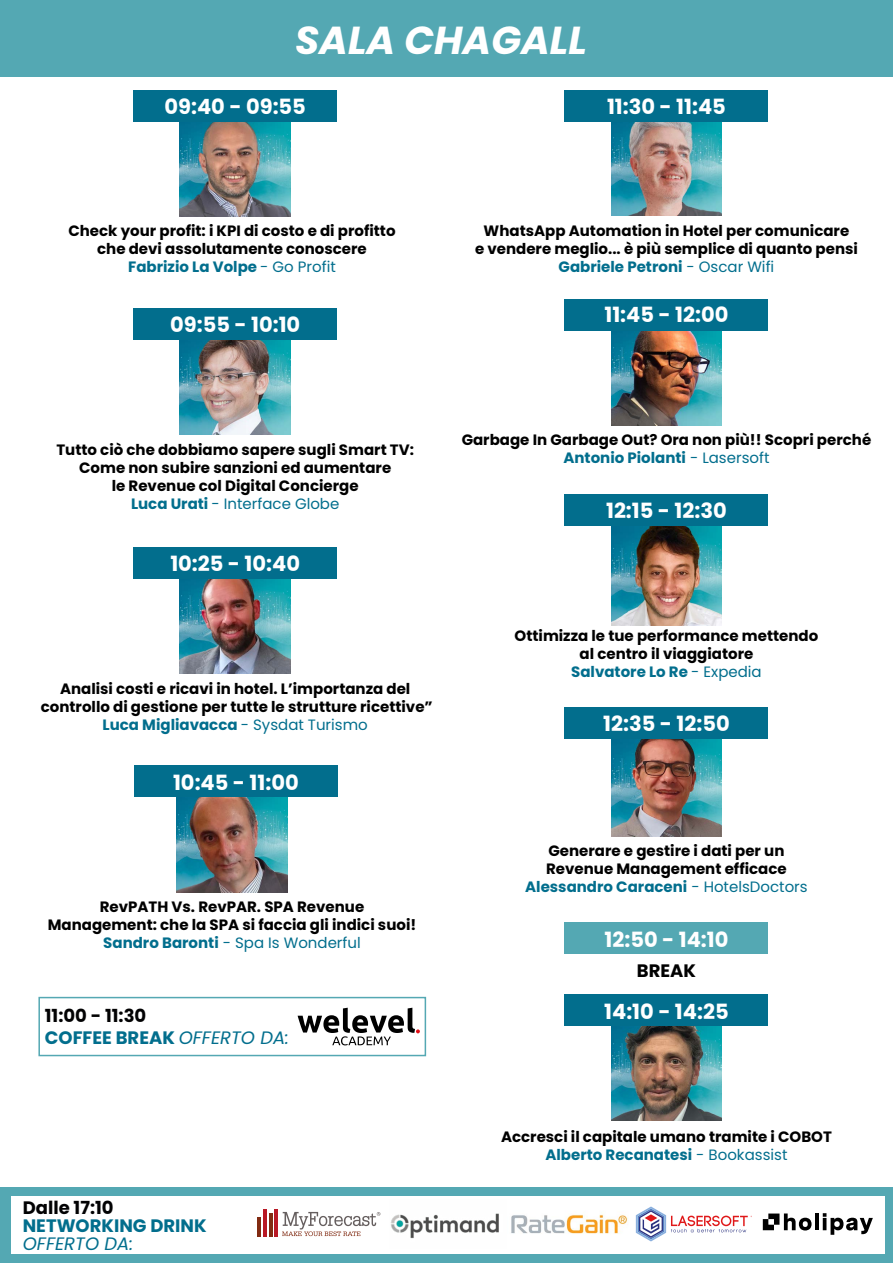
<style>
.page{position:relative;width:893px;height:1263px;background:#fff}
.page>*{position:absolute;margin:0;border:0;box-sizing:border-box;transform-origin:0 0}
.t1{font:italic 700 39px "Poppins";color:#fff}
.t2{font:700 21px "Poppins";color:#fff}
.t3{font:700 18px "Poppins";color:#026e8d}
.t4{font:700 18px "Poppins";color:#020203}
.t5{font:italic 18px "Poppins";color:#026e8d}
.t6{font:700 18px "Poppins";color:#000}
.t7{font:700 15px/18px "Poppins";color:#000;text-align:center}
.s1{color:#026e8d}
.s2{font-weight:400;color:#026e8d}
.s3{font-weight:400;font-style:italic}
</style>
<div class="page">
<img style="left:180px;top:340px;width:110px;height:95px">
<img style="left:180px;top:122px;width:110px;height:94px">
<img style="left:180px;top:578px;width:110px;height:95px">
<div style="left:134px;top:308px;width:203px;height:32px;background:#026e8d"></div>
<div style="left:134px;top:547px;width:203px;height:31px;background:#026e8d"></div>
<img style="left:177px;top:797px;width:110px;height:95px">
<div style="left:134px;top:90px;width:203px;height:32px;background:#026e8d"></div>
<img style="left:611px;top:122px;width:111px;height:93px">
<div style="left:565px;top:90px;width:203px;height:32px;background:#026e8d"></div>
<img style="left:611px;top:330px;width:111px;height:95px">
<div style="left:565px;top:299px;width:203px;height:31px;background:#026e8d"></div>
<img style="left:611px;top:526px;width:111px;height:100px">
<div style="left:565px;top:494px;width:203px;height:32px;background:#026e8d"></div>
<img style="left:611px;top:738px;width:111px;height:98px">
<div style="left:565px;top:707px;width:203px;height:31px;background:#026e8d"></div>
<div style="left:565px;top:922px;width:203px;height:32px;background:#54a8b3"></div>
<img style="left:611px;top:1026px;width:111px;height:95px">
<div style="left:565px;top:994px;width:203px;height:32px;background:#026e8d"></div>
<div style="left:38px;top:997px;width:388px;height:59px;border:2px solid #54a8b3"></div>
<svg style="left:298px;top:1008px;width:122px;height:37px"></svg>
<div style="left:0;top:0;width:893px;height:77px;background:#54a8b3"></div>
<div style="left:0;top:1187px;width:893px;height:76px;background:#54a8b3"></div>
<div style="left:11px;top:1196px;width:873px;height:58px;background:#fff"></div>
<hr style="left:257px;top:1217px;width:4px;height:19px;background:#812b12">
<hr style="left:263px;top:1209px;width:3px;height:27px;background:#b91825">
<hr style="left:269px;top:1213px;width:4px;height:23px;background:#812b12">
<hr style="left:275px;top:1209px;width:3px;height:27px;background:#b91825">
<svg style="left:282px;top:1212px;width:98px;height:24px"></svg>
<img style="left:390px;top:1213px;width:109px;height:26px">
<img style="left:511px;top:1214px;width:117px;height:20px">
<svg style="left:636px;top:1206px;width:116px;height:35px"></svg>
<hr style="left:815px;top:1213px;width:4px;height:17px;background:#000">
<svg style="left:823px;top:1213px;width:50px;height:22px"></svg>
<svg style="left:763px;top:1213px;width:48px;height:17px"></svg>
<div style="left:134px;top:765px;width:203px;height:32px;background:#026e8d"></div>
<h1 class="t1" style="left:295px;top:17px;width:293px">SALA CHAGALL</h1>
<h2 class="t2" style="left:164px;top:95px;width:143px">09:40 - 09:55</h2>
<h2 class="t2" style="left:607px;top:95px;width:120px">11:30 - 11:45</h2>
<p class="t7" style="left:68px;top:222px;width:329px">Check your profit: i KPI di costo e di profitto che devi assolutamente conoscere<br><span class="s1">Fabrizio La Volpe</span> <span class="s2">- Go Profit</span></p>
<h2 class="t2" style="left:170px;top:313px;width:132px">09:55 - 10:10</h2>
<p class="t7" style="left:475px;top:222px;width:384px">WhatsApp Automation in Hotel per comunicare<br>e vendere meglio... è più semplice di quanto pensi<br><span class="s1">Gabriele Petroni</span> <span class="s2">- Oscar Wifi</span></p>
<h2 class="t2" style="left:604px;top:302px;width:125px">11:45 - 12:00</h2>
<p class="t7" style="left:56px;top:441px;width:359px">Tutto ciò che dobbiamo sapere sugli Smart TV:<br>Come non subire sanzioni ed aumentare<br>le Revenue col Digital Concierge<br><span class="s1">Luca Urati</span> <span class="s2">- Interface Globe</span></p>
<h2 class="t2" style="left:170px;top:551px;width:131px">10:25 - 10:40</h2>
<p class="t7" style="left:41px;top:680px;width:393px">Analisi costi e ricavi in hotel. L’importanza del controllo di gestione per tutte le strutture ricettive”<br><span class="s1">Luca Migliavacca</span> <span class="s2">- Sysdat Turismo</span></p>
<h2 class="t2" style="left:173px;top:770px;width:127px">10:45 - 11:00</h2>
<p class="t7" style="left:48px;top:898px;width:370px">RevPATH Vs. RevPAR. SPA Revenue<br>Management: che la SPA si faccia gli indici suoi!<br><span class="s1">Sandro Baronti</span> <span class="s2">- Spa Is Wonderful</span></p>
<p class="t7" style="left:462px;top:431px;width:411px">Garbage In Garbage Out? Ora non più!! Scopri perché<br><span class="s1">Antonio Piolanti</span> <span class="s2">- Lasersoft</span></p>
<h2 class="t2" style="left:606px;top:498px;width:122px">12:15 - 12:30</h2>
<p class="t7" style="left:515px;top:627px;width:305px">Ottimizza le tue performance mettendo al centro il viaggiatore<br><span class="s1">Salvatore Lo Re</span> <span class="s2">- Expedia</span></p>
<h2 class="t2" style="left:603px;top:711px;width:128px">12:35 - 12:50</h2>
<p class="t7" style="left:525px;top:842px;width:284px">Generare e gestire i dati per un<br>Revenue Management efficace<br><span class="s1">Alessandro Caraceni</span> <span class="s2">- HotelsDoctors</span></p>
<h2 class="t2" style="left:604px;top:927px;width:125px">12:50 - 14:10</h2>
<p class="t6" style="left:637px;top:960px;width:61px">BREAK</p>
<p class="t4" style="left:45px;top:1005px;width:103px">11:00 - 11:30</p>
<h2 class="t2" style="left:604px;top:999px;width:126px">14:10 - 14:25</h2>
<p class="t3" style="left:45px;top:1027px;width:246px">COFFEE BREAK <span class="s3">OFFERTO DA:</span></p>
<p class="t4" style="left:23px;top:1197px;width:92px">Dalle 17:10</p>
<p class="t3" style="left:23px;top:1215px;width:185px">NETWORKING DRINK</p>
<p class="t5" style="left:23px;top:1233px;width:112px">OFFERTO DA:</p>
<p class="t7" style="left:501px;top:1127px;width:332px">Accresci il capitale umano tramite i COBOT<br><span class="s1">Alberto Recanatesi</span> <span class="s2">- Bookassist</span></p>
</div>
